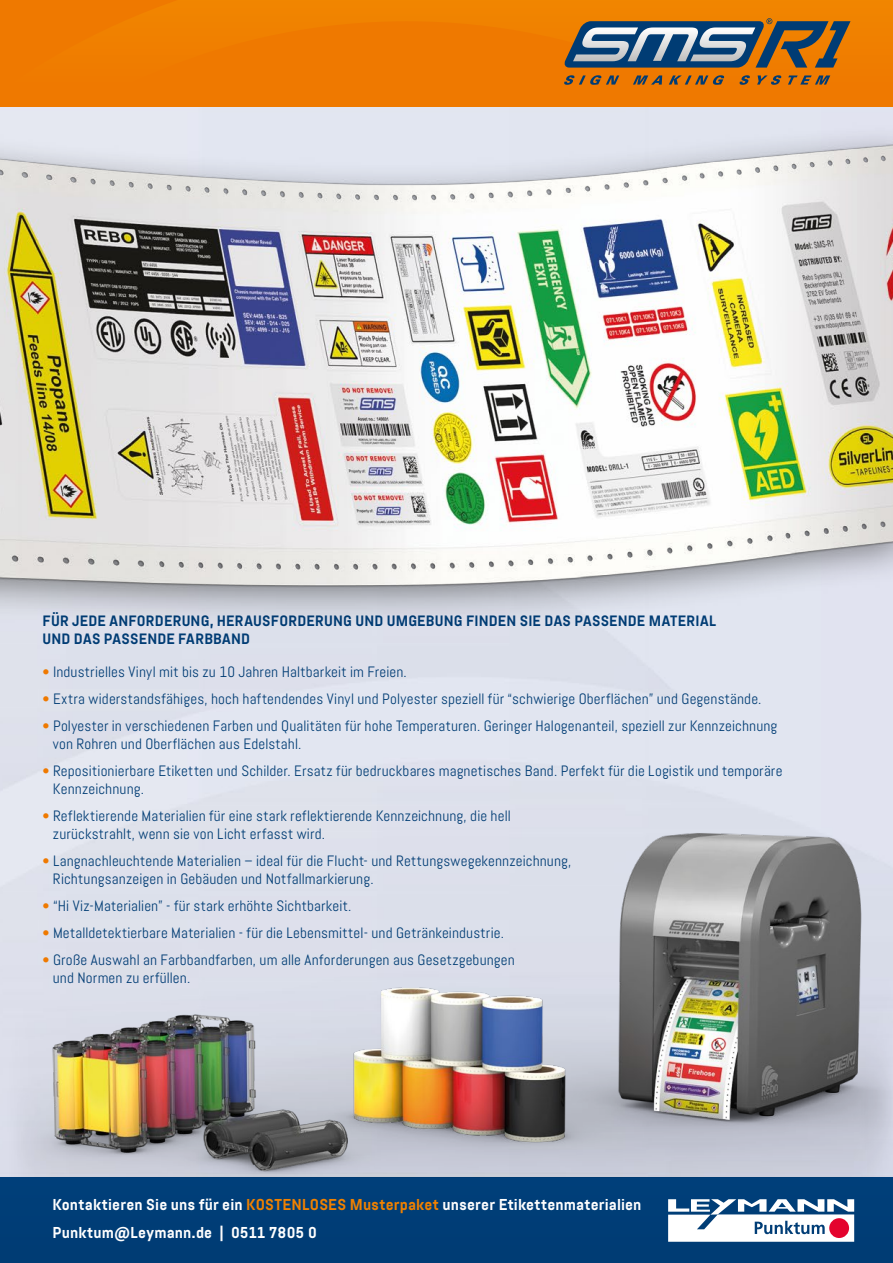
<style>
.page{position:relative;width:893px;height:1263px;background:#fff}
.page>*{position:absolute;margin:0;border:0;box-sizing:border-box;transform-origin:0 0}
.t1{font:700 15.75px/28.5px "Abel Pro";letter-spacing:.005em;color:#fff}
.t2{font:15px/18px "Abel Pro";letter-spacing:.005em;color:#003c74}
.t3{font:700 15px/18px "Abel Pro";letter-spacing:.015em;color:#003c74}
.s1{color:#ef7900}
.s2{color:#f08100}
</style>
<div class="page">
<div style="left:0;top:1178px;width:893px;height:85px;background:#003d77"></div>
<img style="left:0;top:699px;width:893px;height:479px">
<img style="left:0;top:0;width:893px;height:636px">
<svg style="left:668px;top:1199px;width:186px;height:43px"></svg>
<p class="t3" style="left:43px;top:612px;width:675px">FÜR JEDE ANFORDERUNG, HERAUSFORDERUNG UND UMGEBUNG FINDEN SIE DAS PASSENDE MATERIAL<br>UND DAS PASSENDE FARBBAND</p>
<p class="t2" style="left:43px;top:663px;width:366px"><span class="s1">•</span> Industrielles Vinyl mit bis zu 10 Jahren Haltbarkeit im Freien.</p>
<p class="t2" style="left:43px;top:690px;width:720px"><span class="s1">•</span> Extra widerstandsfähiges, hoch haftendendes Vinyl und Polyester speziell für “schwierige Oberflächen” und Gegenstände.</p>
<p class="t2" style="left:53px;top:717px;width:726px;text-indent:-10px"><span class="s1">•</span> Polyester in verschiedenen Farben und Qualitäten für hohe Temperaturen. Geringer Halogenanteil, speziell zur Kennzeichnung von Rohren und Oberflächen aus Edelstahl.</p>
<p class="t2" style="left:53px;top:762px;width:731px;text-indent:-10px"><span class="s1">•</span> Repositionierbare Etiketten und Schilder. Ersatz für bedruckbares magnetisches Band. Perfekt für die Logistik und temporäre<br>Kennzeichnung.</p>
<p class="t2" style="left:53px;top:807px;width:459px;text-indent:-10px"><span class="s1">•</span> Reflektierende Materialien für eine stark reflektierende Kennzeichnung, die hell zurückstrahlt, wenn sie von Licht erfasst wird.</p>
<p class="t2" style="left:53px;top:852px;width:520px;text-indent:-10px"><span class="s1">•</span> Langnachleuchtende Materialien – ideal für die Flucht- und Rettungswegekennzeichnung,<br>Richtungsanzeigen in Gebäuden und Notfallmarkierung.</p>
<p class="t2" style="left:43px;top:897px;width:310px"><span class="s1">•</span> “Hi Viz-Materialien” - für stark erhöhte Sichtbarkeit.</p>
<p class="t2" style="left:43px;top:924px;width:463px"><span class="s1">•</span> Metalldetektierbare Materialien - für die Lebensmittel- und Getränkeindustrie.</p>
<p class="t2" style="left:53px;top:951px;width:463px;text-indent:-10px"><span class="s1">•</span> Große Auswahl an Farbbandfarben, um alle Anforderungen aus Gesetzgebungen und Normen zu erfüllen.</p>
<p class="t1" style="left:52px;top:1190px;width:590px">Kontaktieren Sie uns für ein <span class="s2">KOSTENLOSES Musterpaket</span> unserer Etikettenmaterialien<br>Punktum@Leymann.de | 0511 7805 0</p>
</div>
